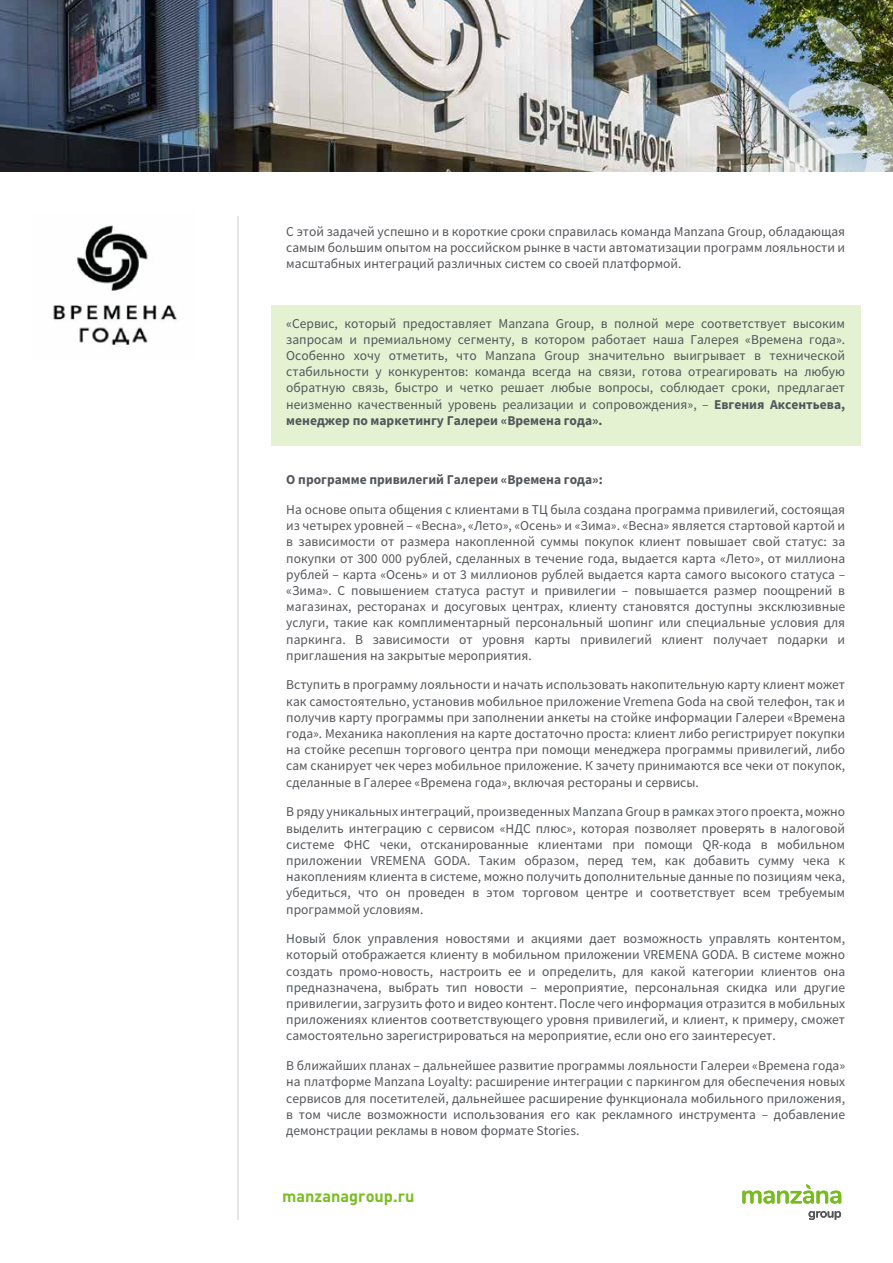
<style>
.page{position:relative;width:893px;height:1263px;background:#fff}
.page>*{position:absolute;margin:0;border:0;box-sizing:border-box;transform-origin:0 0}
.t1{font:700 16.35px "DIN Pro";color:#78bd20}
.t2{font:13.5px/16.2px "Source Sans Pro";color:#53565a;text-align:justify}
.t3{font:700 13.5px "Source Sans Pro";color:#53565a}
.s1{font-weight:700}
</style>
<div class="page">
<div style="left:272px;top:305px;width:589px;height:141px;background:#e4f2d2"></div>
<img style="left:0;top:0;width:893px;height:172px">
<img style="left:785px;top:80px;width:108px;height:92px">
<img style="left:816px;top:16px;width:46px;height:47px">
<svg style="left:809px;top:1211px;width:32px;height:9px"></svg>
<svg style="left:742px;top:1184px;width:99px;height:20px"></svg>
<hr style="left:237px;top:216px;width:2px;height:1004px;background:#000">
<img style="left:53px;top:225px;width:124px;height:120px">
<p class="t2" style="left:286px;top:223px;width:560px">С этой задачей успешно и в короткие сроки справилась команда Manzana Group, обладающая самым большим опытом на российском рынке в части автоматизации программ лояльности и масштабных интеграций различных систем со своей платформой.</p>
<p class="t2" style="left:286px;top:315px;width:560px">«Сервис, который предоставляет Manzana Group, в полной мере соответствует высоким запросам и премиальному сегменту, в котором работает наша Галерея «Времена года».<br>Особенно хочу отметить, что Manzana Group значительно выигрывает в технической стабильности у конкурентов: команда всегда на связи, готова отреагировать на любую обратную связь, быстро и четко решает любые вопросы, соблюдает сроки, предлагает неизменно качественный уровень реализации и сопровождения», – <span class="s1">Евгения Аксентьева, менеджер по маркетингу Галереи «Времена года».</span></p>
<p class="t3" style="left:286px;top:471px;width:318px">О программе привилегий Галереи «Времена года»:</p>
<p class="t2" style="left:286px;top:501px;width:560px">На основе опыта общения с клиентами в ТЦ была создана программа привилегий, состоящая из четырех уровней – «Весна», «Лето», «Осень» и «Зима». «Весна» является стартовой картой и в зависимости от размера накопленной суммы покупок клиент повышает свой статус: за покупки от 300 000 рублей, сделанных в течение года, выдается карта «Лето», от миллиона рублей – карта «Осень» и от 3 миллионов рублей выдается карта самого высокого статуса – «Зима». С повышением статуса растут и привилегии – повышается размер поощрений в магазинах, ресторанах и досуговых центрах, клиенту становятся доступны эксклюзивные услуги, такие как комплиментарный персональный шопинг или специальные условия для паркинга. В зависимости от уровня карты привилегий клиент получает подарки и приглашения на закрытые мероприятия.</p>
<p class="t2" style="left:286px;top:677px;width:560px">Вступить в программу лояльности и начать использовать накопительную карту клиент может как самостоятельно, установив мобильное приложение Vremena Goda на свой телефон, так и получив карту программы при заполнении анкеты на стойке информации Галереи «Времена года». Механика накопления на карте достаточно проста: клиент либо регистрирует покупки на стойке ресепшн торгового центра при помощи менеджера программы привилегий, либо сам сканирует чек через мобильное приложение. К зачету принимаются все чеки от покупок, сделанные в Галерее «Времена года», включая рестораны и сервисы.</p>
<p class="t2" style="left:286px;top:804px;width:560px">В ряду уникальных интеграций, произведенных Manzana Group в рамках этого проекта, можно выделить интеграцию с сервисом «НДС плюс», которая позволяет проверять в налоговой системе ФНС чеки, отсканированные клиентами при помощи QR-кода в мобильном приложении VREMENA GODA. Таким образом, перед тем, как добавить сумму чека к накоплениям клиента в системе, можно получить дополнительные данные по позициям чека, убедиться, что он проведен в этом торговом центре и соответствует всем требуемым программой условиям.</p>
<p class="t2" style="left:286px;top:930px;width:560px">Новый блок управления новостями и акциями дает возможность управлять контентом, который отображается клиенту в мобильном приложении VREMENA GODA. В системе можно создать промо-новость, настроить ее и определить, для какой категории клиентов она предназначена, выбрать тип новости – мероприятие, персональная скидка или другие привилегии, загрузить фото и видео контент. После чего информация отразится в мобильных приложениях клиентов соответствующего уровня привилегий, и клиент, к примеру, сможет самостоятельно зарегистрироваться на мероприятие, если оно его заинтересует.</p>
<p class="t2" style="left:286px;top:1057px;width:560px">В ближайших планах – дальнейшее развитие программы лояльности Галереи «Времена года» на платформе Manzana Loyalty: расширение интеграции с паркингом для обеспечения новых сервисов для посетителей, дальнейшее расширение функционала мобильного приложения, в том числе возможности использования его как рекламного инструмента – добавление демонстрации рекламы в новом формате Stories.</p>
<p class="t1" style="left:282px;top:1184px;width:134px">manzanagroup.ru</p>
</div>
